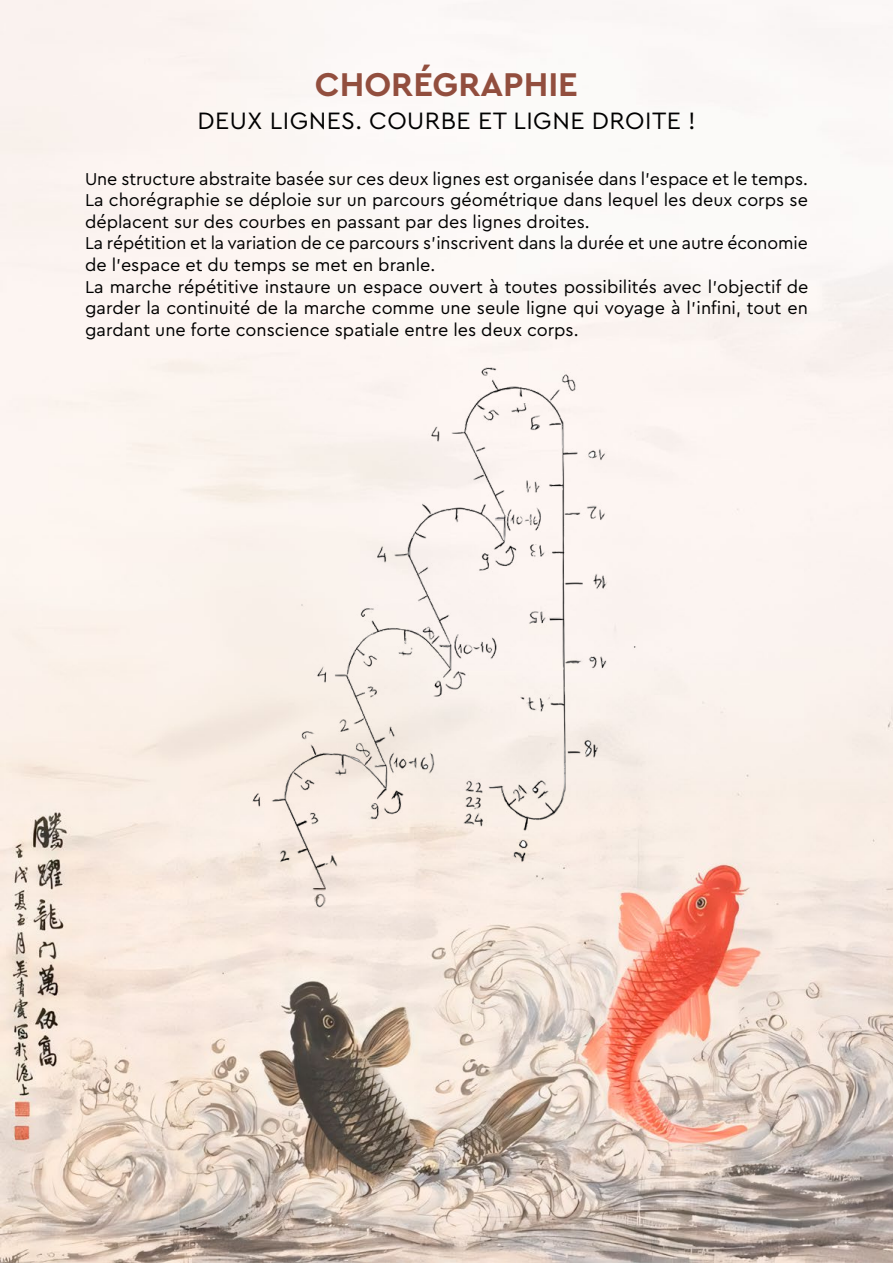
<style>
.page{position:relative;width:893px;height:1263px;background:#fff}
.page>*{position:absolute;margin:0;border:0;box-sizing:border-box;transform-origin:0 0}
.t1{font:700 34.5px "Cera PRO";color:#924e3e}
.t2{font:24.75px "Cera PRO";letter-spacing:.02em;color:#000}
.t3{font:18px/21.6px "Cera PRO";color:#000}
</style>
<div class="page">
<img style="left:0;top:0;width:893px;height:1263px">
<img style="left:193px;top:317px;width:485px;height:593px">
<h1 class="t1" style="left:315px;top:61px;width:264px">CHORÉGRAPHIE</h1>
<h2 class="t2" style="left:197px;top:104px;width:500px">DEUX LIGNES. COURBE ET LIGNE DROITE !</h2>
<p class="t3" style="left:85px;top:167px;width:725px">Une structure abstraite basée sur ces deux lignes est organisée dans l’espace et le temps.<br>La chorégraphie se déploie sur un parcours géométrique dans lequel les deux corps se déplacent sur des courbes en passant par des lignes droites.<br>La répétition et la variation de ce parcours s’inscrivent dans la durée et une autre économie de l’espace et du temps se met en branle.<br>La marche répétitive instaure un espace ouvert à toutes possibilités avec l’objectif de garder la continuité de la marche comme une seule ligne qui voyage à l’infini, tout en gardant une forte conscience spatiale entre les deux corps.</p>
</div>
